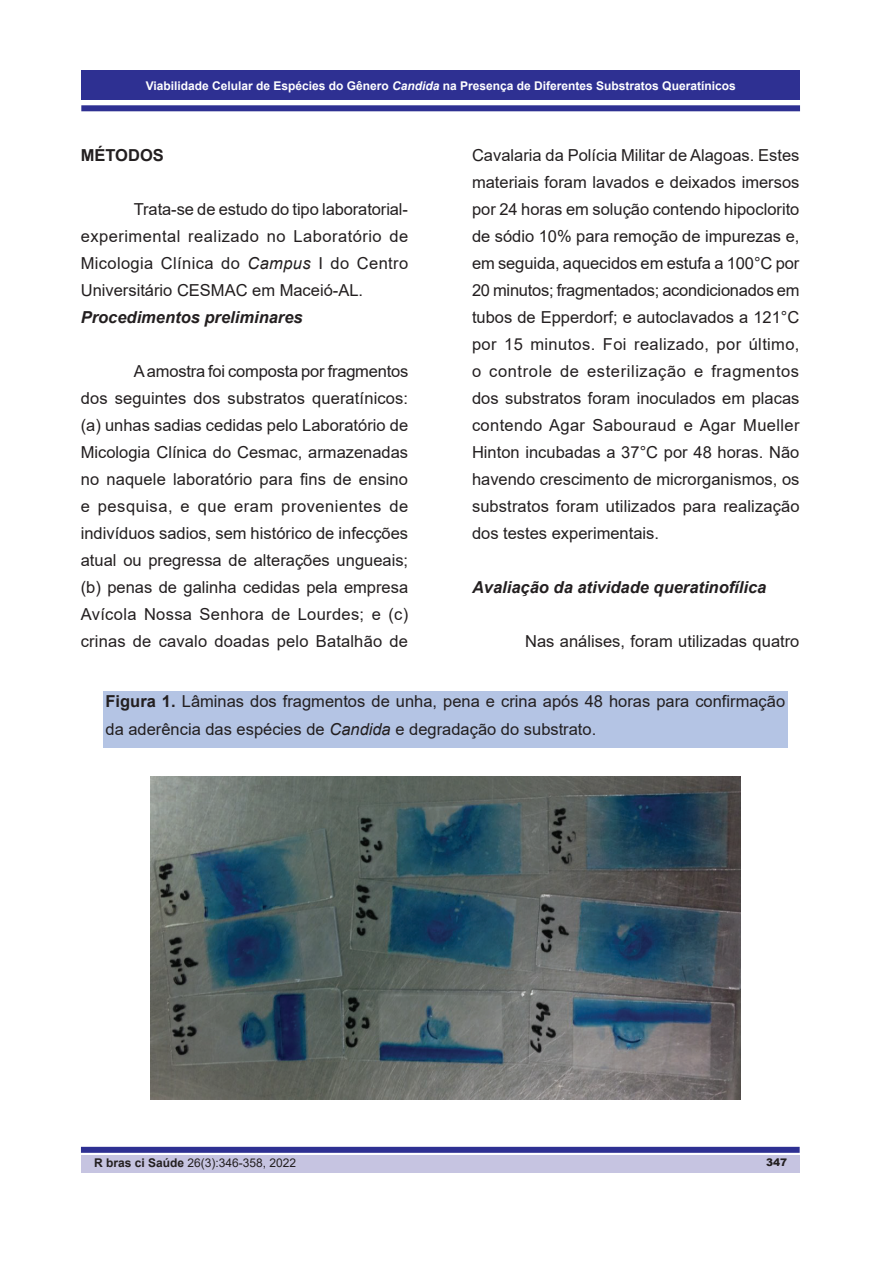
<style>
.page{position:relative;width:893px;height:1263px;background:#fff}
.page>*{position:absolute;margin:0;border:0;box-sizing:border-box;transform-origin:0 0}
.t1{font:16.5px/27px "Arial";color:#231f20;text-align:justify}
.t2{font:italic 700 16.5px "Arial";color:#231f20}
.t3{font:700 16.5px "Arial";color:#231f20}
.t4{font:700 12px "Arial";color:#fff}
.t5{font:12px "Arial";color:#231f20}
.t6{font:900 10.5px "Arial";color:#231f20}
.s1{font-style:italic}
.s2{font-weight:700}
</style>
<div class="page">
<div style="left:81px;top:1155px;width:719px;height:17px;background:#c6c4e1"></div>
<div style="left:81px;top:70px;width:719px;height:30px;background:#2e3092"></div>
<div style="left:81px;top:105px;width:719px;height:6px;background:#2e3092"></div>
<div style="left:81px;top:1147px;width:719px;height:6px;background:#2e3092"></div>
<div style="left:103px;top:691px;width:685px;height:28px;background:#b4c4e4"></div>
<div style="left:103px;top:719px;width:685px;height:29px;background:#b4c4e4"></div>
<img style="left:151px;top:776px;width:590px;height:324px">
<p class="t4" style="left:146px;top:78px;width:591px">Viabilidade Celular de Espécies do Gênero <span class="s1">Candida</span> na Presença de Diferentes Substratos Queratínicos</p>
<p class="t3" style="left:81px;top:143px;width:85px">MÉTODOS</p>
<p class="t1" style="left:81px;top:195px;width:329px;text-indent:53px">Trata-se de estudo do tipo laboratorial&shy;experimental realizado no Laboratório de Micologia Clínica do <span class="s1">Campus</span> I do Centro Universitário CESMAC em Maceió-AL.</p>
<p class="t2" style="left:81px;top:306px;width:223px">Procedimentos preliminares</p>
<p class="t1" style="left:81px;top:357px;width:329px;text-indent:53px">A amostra foi composta por fragmentos dos seguintes dos substratos queratínicos: (a) unhas sadias cedidas pelo Laboratório de Micologia Clínica do Cesmac, armazenadas no naquele laboratório para fins de ensino e pesquisa, e que eram provenientes de indivíduos sadios, sem histórico de infecções atual ou pregressa de alterações ungueais; (b) penas de galinha cedidas pela empresa Avícola Nossa Senhora de Lourdes; e (c) crinas de cavalo doadas pelo Batalhão de</p>
<p class="t1" style="left:472px;top:141px;width:329px">Cavalaria da Polícia Militar de Alagoas. Estes materiais foram lavados e deixados imersos por 24 horas em solução contendo hipoclorito de sódio 10% para remoção de impurezas e, em seguida, aquecidos em estufa a 100°C por 20 minutos; fragmentados; acondicionados em tubos de Epperdorf; e autoclavados a 121°C por 15 minutos. Foi realizado, por último, o controle de esterilização e fragmentos dos substratos foram inoculados em placas contendo Agar Sabouraud e Agar Mueller Hinton incubadas a 37°C por 48 horas. Não havendo crescimento de microrganismos, os substratos foram utilizados para realização dos testes experimentais.</p>
<p class="t2" style="left:472px;top:576px;width:296px">Avaliação da atividade queratinofílica</p>
<p class="t1" style="left:525px;top:627px;width:276px">Nas análises, foram utilizadas quatro</p>
<p class="t1" style="left:106px;top:686px;width:681px;line-height:28.5px"><span class="s2">Figura 1.</span> Lâminas dos fragmentos de unha, pena e crina após 48 horas para confirmação da aderência das espécies de <span class="s1">Candida</span> e degradação do substrato.</p>
<p class="t5" style="left:94px;top:1154px;width:204px"><span class="s2">R bras ci Saúde</span> 26(3):346-358, 2022</p>
<p class="t6" style="left:766px;top:1154px;width:23px">347</p>
</div>
